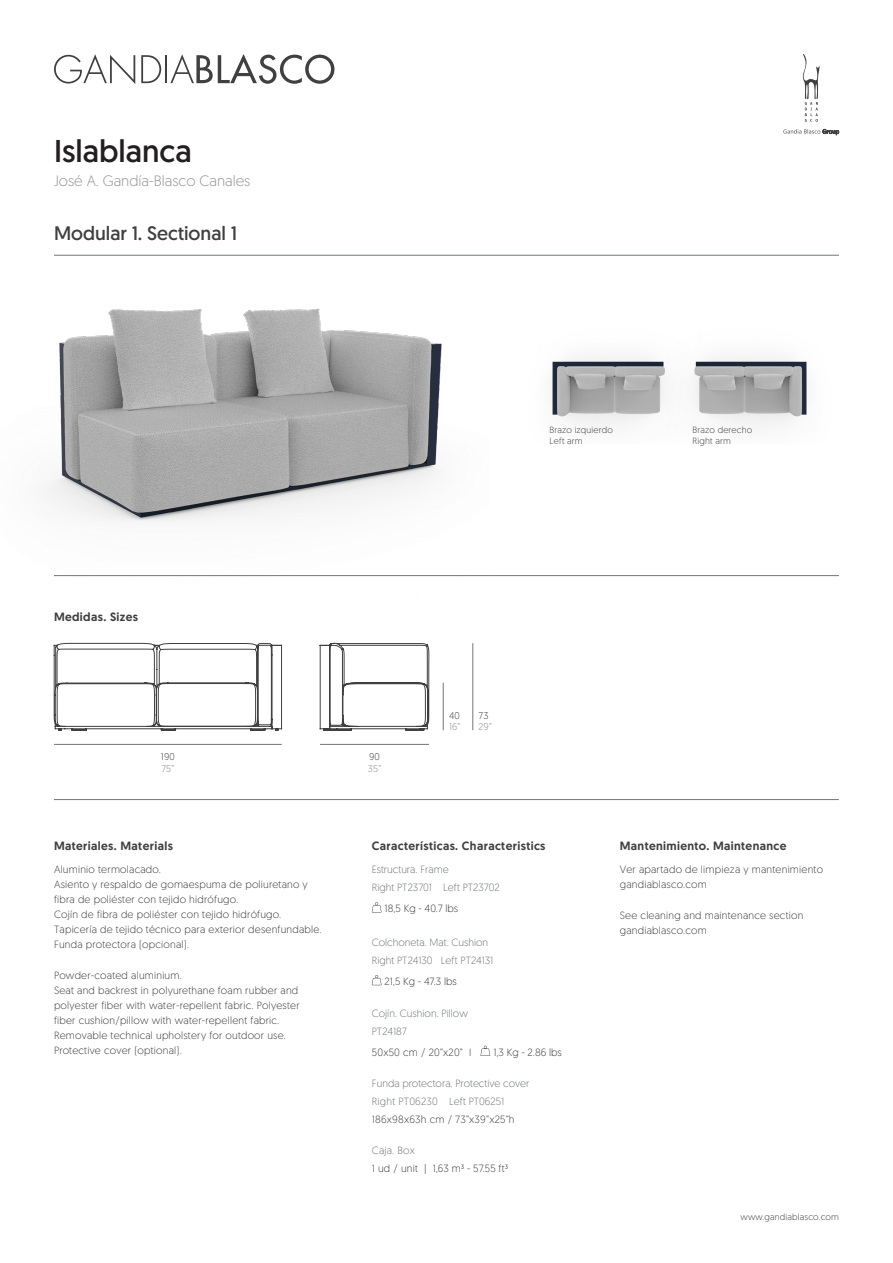
<style>
.page{position:relative;width:893px;height:1263px;background:#fff}
.page>*{position:absolute;margin:0;border:0;box-sizing:border-box;transform-origin:0 0}
.t1{font:31.5px "Geomanist";color:#231f20}
.t2{font:19.5px "Geomanist";color:#404040}
.t3{font:300 15px "Geomanist";color:#959595}
.europa_ingles{font:500 12px "Geomanist";letter-spacing:.03em;color:#404040}
.tabla_titulo_negro{font:300 10.5px/15px "Geomanist";letter-spacing:.02em;color:#404040}
.t4{font:300 10.5px "Geomanist";color:#737779}
.t5{font:300 10.5px "Geomanist";letter-spacing:.02em;color:#737779}
.t6{font:300 9.75px "Geomanist";letter-spacing:.02em;color:#8a8c8d}
.t7{font:300 9.75px "Geomanist";letter-spacing:.02em;color:#404040}
.t8{font:300 9px "Geomanist";letter-spacing:.02em;color:#404040}
</style>
<div class="page">
<svg style="left:54px;top:54px;width:81px;height:30px"></svg>
<svg style="left:141px;top:55px;width:20px;height:28px"></svg>
<hr style="left:165px;top:55px;width:2px;height:28px;background:#404040">
<svg style="left:170px;top:54px;width:164px;height:30px"></svg>
<svg style="left:802px;top:54px;width:18px;height:68px"></svg>
<svg style="left:783px;top:129px;width:56px;height:6px"></svg>
<img style="left:46px;top:308px;width:443px;height:269px">
<hr style="left:54px;top:255px;width:785px;height:1px;background:#737779">
<hr style="left:54px;top:575px;width:785px;height:1px;background:#737779">
<hr style="left:54px;top:799px;width:785px;height:1px;background:#737779">
<svg style="left:372px;top:902px;width:9px;height:10px"></svg>
<svg style="left:372px;top:975px;width:9px;height:10px"></svg>
<img style="left:552px;top:357px;width:115px;height:70px">
<img style="left:693px;top:357px;width:114px;height:70px">
<hr style="left:320px;top:744px;width:109px;height:1px;background:#737779">
<hr style="left:54px;top:744px;width:228px;height:1px;background:#737779">
<hr style="left:443px;top:683px;width:1px;height:47px;background:#737779">
<hr style="left:473px;top:643px;width:1px;height:87px;background:#737779">
<svg style="left:54px;top:643px;width:228px;height:87px"></svg>
<svg style="left:320px;top:643px;width:109px;height:87px"></svg>
<svg style="left:481px;top:1046px;width:9px;height:10px"></svg>
<p class="t1" style="left:54px;top:130px;width:139px">Islablanca</p>
<p class="t3" style="left:54px;top:171px;width:198px">José A. Gandía-Blasco Canales</p>
<p class="t2" style="left:54px;top:221px;width:185px">Modular 1. Sectional 1</p>
<p class="t8" style="left:550px;top:424px;width:65px">Brazo izquierdo</p>
<p class="t8" style="left:550px;top:435px;width:35px">Left arm</p>
<p class="t8" style="left:693px;top:424px;width:61px">Brazo derecho</p>
<p class="t8" style="left:693px;top:435px;width:40px">Right arm</p>
<p class="europa_ingles" style="left:54px;top:609px;width:86px">Medidas. Sizes</p>
<p class="t7" style="left:161px;top:750px;width:15px">190</p>
<p class="t6" style="left:161px;top:762px;width:14px">75”</p>
<p class="europa_ingles" style="left:54px;top:838px;width:120px">Materiales. Materials</p>
<p class="tabla_titulo_negro" style="left:54px;top:862px;width:108px">Aluminio termolacado.</p>
<p class="tabla_titulo_negro" style="left:54px;top:877px;width:255px">Asiento y respaldo de gomaespuma de poliuretano y fibra de poliéster con tejido hidrófugo.</p>
<p class="tabla_titulo_negro" style="left:54px;top:907px;width:229px">Cojín de fibra de poliéster con tejido hidrófugo.</p>
<p class="tabla_titulo_negro" style="left:54px;top:922px;width:269px">Tapicería de tejido técnico para exterior desenfundable.</p>
<p class="tabla_titulo_negro" style="left:54px;top:937px;width:137px">Funda protectora (opcional).</p>
<p class="tabla_titulo_negro" style="left:54px;top:968px;width:129px">Powder-coated aluminium.</p>
<p class="tabla_titulo_negro" style="left:54px;top:983px;width:247px">Seat and backrest in polyurethane foam rubber and polyester fiber with water-repellent fabric. Polyester fiber cushion/pillow with water-repellent fabric.</p>
<p class="tabla_titulo_negro" style="left:54px;top:1028px;width:233px">Removable technical upholstery for outdoor use.</p>
<p class="tabla_titulo_negro" style="left:54px;top:1043px;width:129px">Protective cover (optional).</p>
<p class="t7" style="left:369px;top:750px;width:12px">90</p>
<p class="t6" style="left:368px;top:762px;width:15px">35”</p>
<p class="t7" style="left:449px;top:709px;width:12px">40</p>
<p class="t6" style="left:449px;top:720px;width:13px">16”</p>
<p class="t7" style="left:479px;top:709px;width:11px">73</p>
<p class="t6" style="left:479px;top:720px;width:15px">29”</p>
<p class="europa_ingles" style="left:372px;top:838px;width:175px">Características. Characteristics</p>
<p class="t4" style="left:372px;top:863px;width:78px">Estructura. Frame</p>
<p class="t4" style="left:372px;top:881px;width:129px">Right PT23701 Left PT23702</p>
<p class="tabla_titulo_negro" style="left:385px;top:901px;width:75px">18,5 Kg - 40.7 lbs</p>
<p class="t4" style="left:372px;top:936px;width:118px">Colchoneta. Mat. Cushion</p>
<p class="t4" style="left:372px;top:954px;width:123px">Right PT24130 Left PT24131</p>
<p class="tabla_titulo_negro" style="left:385px;top:974px;width:74px">21,5 Kg - 47.3 lbs</p>
<p class="t4" style="left:372px;top:1006px;width:98px">Cojín. Cushion. Pillow</p>
<p class="t4" style="left:372px;top:1024px;width:36px">PT24187</p>
<p class="tabla_titulo_negro" style="left:372px;top:1044px;width:101px">50x50 cm / 20”x20” I</p>
<p class="tabla_titulo_negro" style="left:493px;top:1044px;width:70px">1,3 Kg - 2.86 lbs</p>
<p class="t4" style="left:372px;top:1077px;width:159px">Funda protectora. Protective cover</p>
<p class="t5" style="left:372px;top:1095px;width:134px">Right PT06230 Left PT06251</p>
<p class="tabla_titulo_negro" style="left:372px;top:1112px;width:144px">186x98x63h cm / 73”x39”x25”h</p>
<p class="t4" style="left:372px;top:1143px;width:45px">Caja. Box</p>
<p class="tabla_titulo_negro" style="left:372px;top:1160px;width:138px">1 ud / unit | 1,63 m³ - 57.55 ft³</p>
<p class="europa_ingles" style="left:620px;top:838px;width:168px">Mantenimiento. Maintenance</p>
<p class="tabla_titulo_negro" style="left:620px;top:862px;width:205px">Ver apartado de limpieza y mantenimiento</p>
<p class="tabla_titulo_negro" style="left:620px;top:877px;width:88px">gandiablasco.com</p>
<p class="tabla_titulo_negro" style="left:620px;top:907px;width:185px">See cleaning and maintenance section</p>
<p class="tabla_titulo_negro" style="left:620px;top:922px;width:88px">gandiablasco.com</p>
<p class="t8" style="left:740px;top:1211px;width:100px">www.gandiablasco.com</p>
</div>
